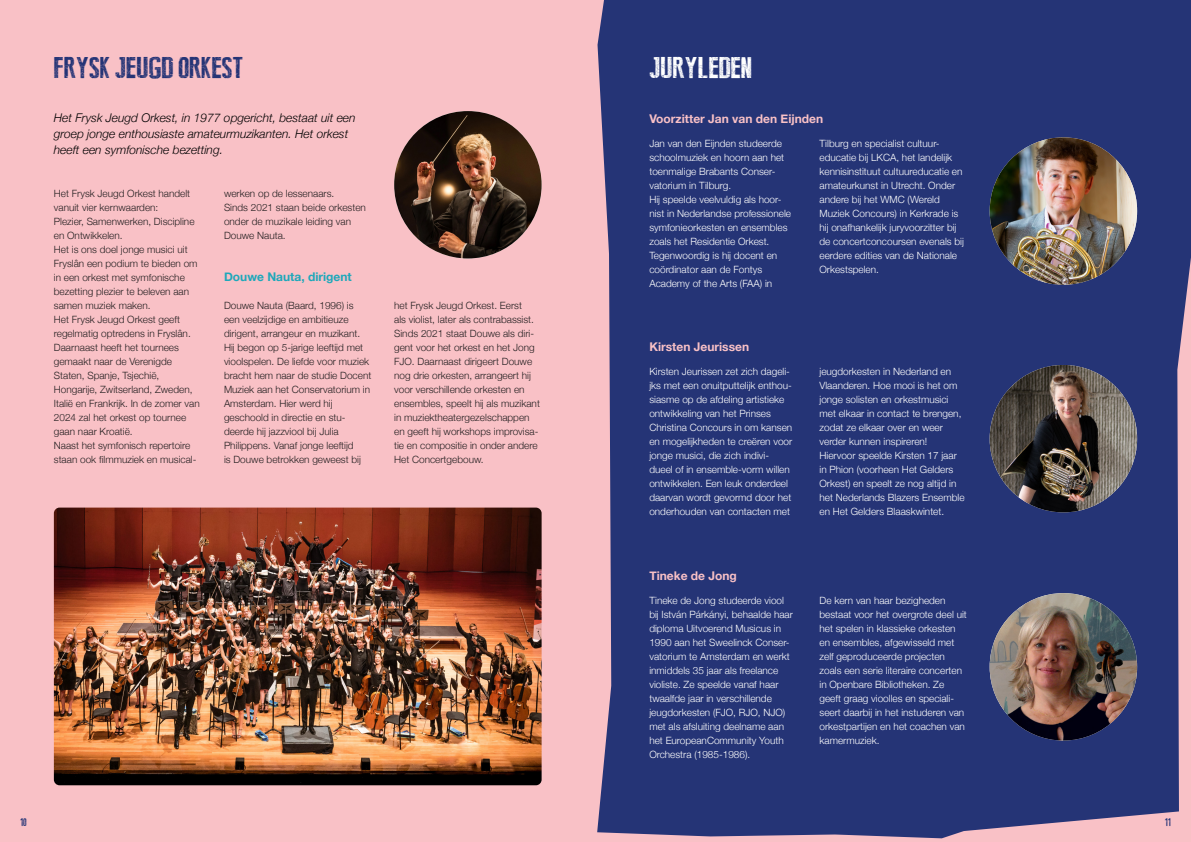
<style>
.page{position:relative;width:1191px;height:842px;background:#f9c1c6}
.page>*{position:absolute;margin:0;border:0;box-sizing:border-box;transform-origin:0 0}
.t1{font:30px "Broken Type";color:#253476}
.t2{font:30px "Broken Type";color:#fff}
.t3{font:italic 300 12px/16px "Helvetica Neue";color:#000}
.t4{font:700 12px "Helvetica Neue";color:#f9c1c6}
.t5{font:700 12px "Helvetica Neue";color:#1ea8ba}
.t6{font:11px "Broken Type";color:#253476}
.t7{font:300 10px/14px "Helvetica Neue";color:#fff}
.t8{font:300 10px/14px "Helvetica Neue";color:#231f20}
</style>
<div class="page">
<div style="left:597px;top:0;width:594px;height:838px;background:#253476"></div>
<img style="left:394px;top:111px;width:147px;height:147px;border-radius:74px">
<img style="left:989px;top:137px;width:148px;height:148px;border-radius:74px">
<img style="left:989px;top:365px;width:148px;height:147px;border-radius:74px">
<img style="left:989px;top:593px;width:148px;height:147px;border-radius:74px">
<img style="left:54px;top:508px;width:487px;height:277px">
<h1 class="t1" style="left:54px;top:53px;width:191px">FRYSK JEUGD ORKEST</h1>
<p class="t3" style="left:54px;top:109px;width:303px">Het Frysk Jeugd Orkest, in 1977 opgericht, bestaat uit een groep jonge enthousiaste amateurmuzikanten. Het orkest heeft een symfonische bezetting.</p>
<p class="t8" style="left:224px;top:186px;width:143px">werken op de lessenaars.<br>Sinds 2021 staan beide orkesten onder de muzikale leiding van<br>Douwe Nauta.</p>
<p class="t5" style="left:224px;top:267px;width:129px">Douwe Nauta, dirigent</p>
<p class="t8" style="left:224px;top:298px;width:149px">Douwe Nauta (Baard, 1996) is een veelzijdige en ambitieuze dirigent, arrangeur en muzikant.<br>Hij begon op 5-jarige leeftijd met vioolspelen. De liefde voor muziek bracht hem naar de studie Docent<br>Muziek aan het Conservatorium in<br>Amsterdam. Hier werd hij geschoold in directie en stu&shy;deerde hij jazzviool bij Julia<br>Philippens. Vanaf jonge leeftijd<br>is Douwe betrokken geweest bij</p>
<p class="t8" style="left:394px;top:298px;width:147px">het Frysk Jeugd Orkest. Eerst<br>als violist, later als contrabassist.<br>Sinds 2021 staat Douwe als diri&shy;gent voor het orkest en het Jong<br>FJO. Daarnaast dirigeert Douwe nog drie orkesten, arrangeert hij voor verschillende orkesten en ensembles, speelt hij als muzikant in muziektheatergezelschappen en geeft hij workshops improvisa&shy;tie en compositie in onder andere<br>Het Concertgebouw.</p>
<p class="t8" style="left:54px;top:186px;width:147px">Het Frysk Jeugd Orkest handelt vanuit vier kernwaarden:<br>Plezier, Samenwerken, Discipline en Ontwikkelen.<br>Het is ons doel jonge musici uit<br>Fryslân een podium te bieden om in een orkest met symfonische bezetting plezier te beleven aan samen muziek maken.<br>Het Frysk Jeugd Orkest geeft regelmatig optredens in Fryslân.<br>Daarnaast heeft het tournees gemaakt naar de Verenigde<br>Staten, Spanje, Tsjechië,<br>Hongarije, Zwitserland, Zweden,<br>Italië en Frankrijk. In de zomer van<br>2024 zal het orkest op tournee gaan naar Kroatië.<br>Naast het symfonisch repertoire staan ook filmmuziek en musical-</p>
<h1 class="t2" style="left:649px;top:53px;width:104px">JURYLEDEN</h1>
<p class="t4" style="left:649px;top:109px;width:175px">Voorzitter Jan van den Eijnden</p>
<p class="t7" style="left:649px;top:136px;width:143px">Jan van den Eijnden studeerde schoolmuziek en hoorn aan het toenmalige Brabants Conser&shy;vatorium in Tilburg.<br>Hij speelde veelvuldig als hoor&shy;nist in Nederlandse professionele symfonieorkesten en ensembles zoals het Residentie Orkest.<br>Tegenwoordig is hij docent en coördinator aan de Fontys<br>Academy of the Arts (FAA) in</p>
<p class="t4" style="left:649px;top:338px;width:101px">Kirsten Jeurissen</p>
<p class="t7" style="left:649px;top:364px;width:144px">Kirsten Jeurissen zet zich dageli&shy;jks met een onuitputtelijk enthou&shy;siasme op de afdeling artistieke ontwikkeling van het Prinses<br>Christina Concours in om kansen en mogelijkheden te creëren voor jonge musici, die zich indivi&shy;dueel of in ensemble-vorm willen ontwikkelen. Een leuk onderdeel daarvan wordt gevormd door het onderhouden van contacten met</p>
<p class="t4" style="left:649px;top:566px;width:89px">Tineke de Jong</p>
<p class="t7" style="left:649px;top:592px;width:145px">Tineke de Jong studeerde viool bij István Párkányi, behaalde haar diploma Uitvoerend Musicus in<br>1990 aan het Sweelinck Conser&shy;vatorium te Amsterdam en werkt inmiddels 35 jaar als freelance violiste. Ze speelde vanaf haar twaalfde jaar in verschillende jeugdorkesten (FJO, RJO, NJO) met als afsluiting deelname aan het EuropeanCommunity Youth<br>Orchestra (1985-1986).</p>
<p class="t7" style="left:819px;top:136px;width:146px">Tilburg en specialist cultuur&shy;educatie bij LKCA, het landelijk kennisinstituut cultuureducatie en amateurkunst in Utrecht. Onder andere bij het WMC (Wereld<br>Muziek Concours) in Kerkrade is hij onafhankelijk juryvoorzitter bij de concertconcoursen evenals bij eerdere edities van de Nationale<br>Orkestspelen.</p>
<p class="t7" style="left:819px;top:364px;width:147px">jeugdorkesten in Nederland en<br>Vlaanderen. Hoe mooi is het om jonge solisten en orkestmusici met elkaar in contact te brengen, zodat ze elkaar over en weer verder kunnen inspireren!<br>Hiervoor speelde Kirsten 17 jaar in Phion (voorheen Het Gelders<br>Orkest) en speelt ze nog altijd in het Nederlands Blazers Ensemble en Het Gelders Blaaskwintet.</p>
<p class="t7" style="left:819px;top:592px;width:149px">De kern van haar bezigheden bestaat voor het overgrote deel uit het spelen in klassieke orkesten en ensembles, afgewisseld met zelf geproduceerde projecten zoals een serie literaire concerten in Openbare Bibliotheken. Ze geeft graag vioolles en speciali&shy;seert daarbij in het instuderen van orkestpartijen en het coachen van kamermuziek.</p>
<p class="t6" style="left:20px;top:817px;width:8px">10</p>
<p class="t6" style="left:1164px;top:817px;width:8px">11</p>
</div>
